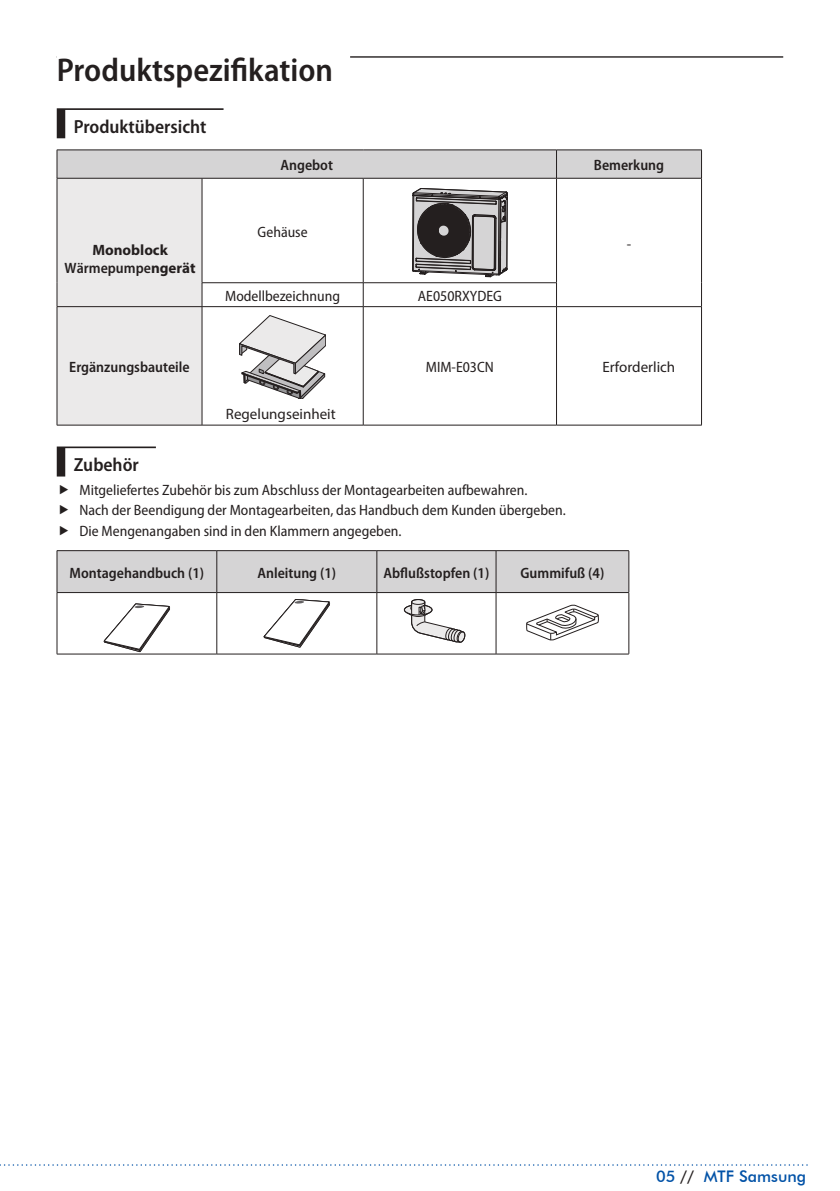
<style>
.page{position:relative;width:840px;height:1191px;background:#fff}
.page>*{position:absolute;margin:0;border:0;box-sizing:border-box;transform-origin:0 0}
.t1{font:600 semi-condensed 33px "Myriad Pro";color:#241f1f}
.t2{font:600 semi-condensed 19px "Myriad Pro";color:#241f1f}
.t3{font:500 16px "Futura BT";color:#0252a7}
.t4{font:semi-condensed 15px/20.8px "Myriad Pro";color:#241f1f}
.t5{font:600 semi-condensed 15px "Myriad Pro";color:#241f1f}
.t6{font:15px "Myriad Pro";color:#241f1f}
.t7{font:700 15px/18px "Myriad Pro";color:#241f1f;text-align:center}
.s1{font-weight:600;font-stretch:semi-condensed}
.s2{color:#241f1f}
</style>
<div class="page">
<hr style="left:57px;top:56px;width:725px;height:2px;background:#241f1f">
<div style="left:57px;top:47px;width:293px;height:16px;background:#fff"></div>
<div style="left:57px;top:108px;width:166px;height:30px;background:#241f1f"></div>
<div style="left:65px;top:110px;width:170px;height:30px;background:#fff"></div>
<div style="left:57px;top:446px;width:99px;height:30px;background:#241f1f"></div>
<div style="left:65px;top:448px;width:102px;height:30px;background:#fff"></div>
<hr style="left:202px;top:425px;width:161px;height:1px;background:#241f1f">
<hr style="left:363px;top:425px;width:193px;height:1px;background:#241f1f">
<hr style="left:556px;top:425px;width:145px;height:1px;background:#241f1f">
<hr style="left:57px;top:425px;width:145px;height:1px;background:#241f1f">
<svg style="left:57px;top:150px;width:644px;height:275px"></svg>
<svg style="left:57px;top:550px;width:573px;height:104px"></svg>
<svg style="left:0;top:1164px;width:807px;height:1px"></svg>
<h1 class="t1" style="left:57px;top:50px;width:278px">Produktspezifikation</h1>
<p class="t2" style="left:74px;top:115px;width:134px">Produktübersicht</p>
<p class="t5" style="left:280px;top:156px;width:54px">Angebot</p>
<p class="t5" style="left:593px;top:156px;width:72px">Bemerkung</p>
<p class="t7" style="left:65px;top:240px;width:132px">Monoblock<br><span class="s1">Wärmepumpe</span>ngerät</p>
<p class="t5" style="left:69px;top:358px;width:122px">Ergänzungsbauteile</p>
<p class="t4" style="left:257px;top:221px;width:52px">Gehäuse</p>
<p class="t4" style="left:225px;top:285px;width:116px">Modellbezeichnung</p>
<p class="t4" style="left:417px;top:285px;width:85px">AE050RXYDEG</p>
<p class="t4" style="left:626px;top:233px;width:6px">-</p>
<p class="t6" style="left:226px;top:405px;width:111px">Regelungseinheit</p>
<p class="t4" style="left:425px;top:356px;width:69px">MIM-E03CN</p>
<p class="t6" style="left:602px;top:358px;width:74px">Erforderlich</p>
<p class="t2" style="left:74px;top:453px;width:67px">Zubehör</p>
<p class="t4" style="left:79px;top:479px;width:486px">Mitgeliefertes Zubehör bis zum Abschluss der Montagearbeiten aufbewahren.<br>Nach der Beendigung der Montagearbeiten, das Handbuch dem Kunden übergeben.<br>Die Mengenangaben sind in den Klammern angegeben.</p>
<p class="t5" style="left:70px;top:563px;width:136px">Montagehandbuch (1)</p>
<p class="t5" style="left:257px;top:563px;width:80px">Anleitung (1)</p>
<p class="t5" style="left:383px;top:563px;width:107px">Abflußstopfen (1)</p>
<p class="t5" style="left:520px;top:563px;width:85px">Gummifuß (4)</p>
<p class="t3" style="left:655px;top:1166px;width:151px">05 <span class="s2">//</span> MTF Samsung</p>
</div>
